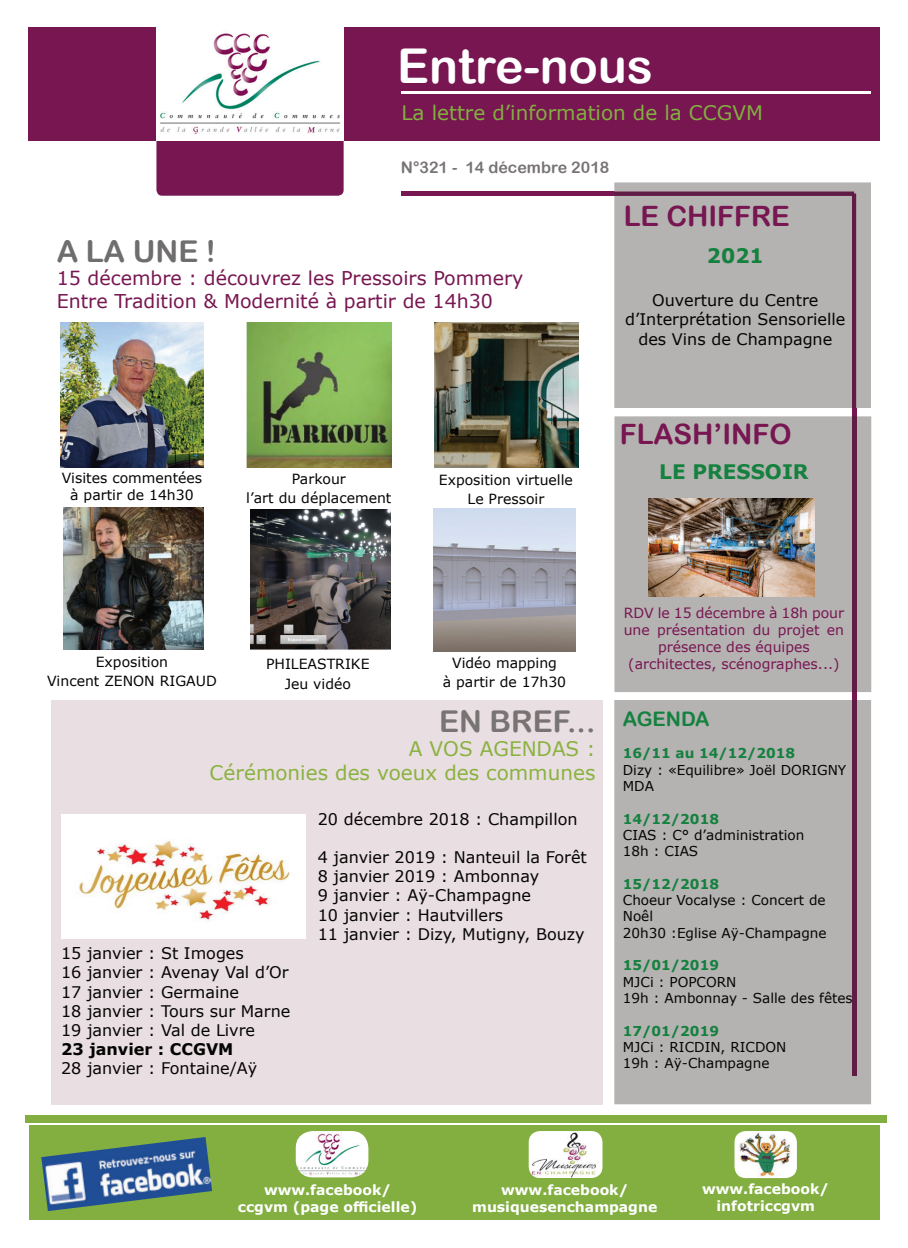
<style>
.page{position:relative;width:908px;height:1248px;background:#fff}
.page>*{position:absolute;margin:0;border:0;box-sizing:border-box;transform-origin:0 0}
.t1{font:48px "Arial Rounded MT Bold";color:#fff}
.t2{font:30px "Arial Rounded MT Bold";color:#787474}
.t3{font:30px "Arial Rounded MT Bold";color:#6f6d6d}
.t4{font:28px "Arial Rounded MT Bold";color:#771651}
.t5{font:20px/24px "Verdana";color:#8ab23f;text-align:right}
.t6{font:20px "Verdana";color:#82af40}
.t7{font:700 20px "Verdana";color:#15813f}
.t8{font:20px "Arial Rounded MT Bold";color:#15813f}
.t9{font:19px/22.8px "Verdana";color:#771651}
.t10{font:16px/19.2px "Verdana";color:#040503}
.t11{font:16px "Arial Rounded MT Bold";color:#787474}
.t12{font:700 16px "Verdana";color:#040503}
.t13{font:14px/19.2px "Verdana";color:#040503;text-align:center}
.t14{font:14px/16.8px "Verdana";color:#771651;text-align:center}
.t15{font:700 14px/16.8px "Verdana";color:#fff;text-align:center}
.t16{font:13.6px/16.4px "Verdana";color:#040503}
.t17{font:700 13.6px "Verdana";color:#15813f}
</style>
<div class="page">
<div style="left:51px;top:700px;width:551px;height:404px;background:#e9dee2"></div>
<div style="left:29px;top:1125px;width:850px;height:94px;background:#82af40"></div>
<div style="left:26px;top:1115px;width:860px;height:8px;background:#82af40"></div>
<div style="left:156px;top:128px;width:187px;height:68px;background:#771651;border-radius:6px"></div>
<div style="left:28px;top:27px;width:851px;height:113px;background:#771651"></div>
<hr style="left:401px;top:192px;width:452px;height:4px;background:#771651">
<hr style="left:401px;top:92px;width:469px;height:2px;background:#fff">
<img style="left:156px;top:27px;width:187px;height:114px">
<div style="left:614px;top:416px;width:256px;height:276px;background:#b5b2b2"></div>
<svg style="left:851px;top:416px;width:4px;height:276px"></svg>
<div style="left:614px;top:700px;width:256px;height:404px;background:#b5b2b2"></div>
<svg style="left:851px;top:700px;width:4px;height:375px"></svg>
<img style="left:41px;top:1137px;width:171px;height:73px">
<img style="left:295px;top:1131px;width:73px;height:46px">
<img style="left:528px;top:1131px;width:74px;height:46px">
<img style="left:734px;top:1131px;width:62px;height:46px">
<svg style="left:614px;top:182px;width:256px;height:226px;fill:#b5b2b2"></svg>
<div style="left:614px;top:192px;width:241px;height:216px;background:#b5b2b2"></div>
<img style="left:648px;top:499px;width:166px;height:97px">
<img style="left:61px;top:814px;width:244px;height:124px">
<img style="left:247px;top:323px;width:144px;height:144px">
<img style="left:60px;top:323px;width:143px;height:144px">
<img style="left:434px;top:323px;width:144px;height:144px">
<img style="left:433px;top:508px;width:142px;height:143px">
<img style="left:250px;top:509px;width:140px;height:141px">
<img style="left:63px;top:508px;width:140px;height:141px">
<h1 class="t1" style="left:397px;top:38px;width:257px">Entre-nous</h1>
<p class="t6" style="left:401px;top:99px;width:363px">La lettre d’information de la CCGVM</p>
<p class="t11" style="left:401px;top:158px;width:210px">N°321 - 14 décembre 2018</p>
<h2 class="t3" style="left:57px;top:234px;width:160px">A LA UNE !</h2>
<p class="t9" style="left:57px;top:266px;width:468px">15 décembre : découvrez les Pressoirs Pommery<br>Entre Tradition &amp; Modernité à partir de 14h30</p>
<h3 class="t4" style="left:623px;top:200px;width:167px">LE CHIFFRE</h3>
<p class="t7" style="left:706px;top:241px;width:58px">2021</p>
<p class="t10" style="left:625px;top:290px;width:221px;text-align:center">Ouverture du Centre d’Interprétation Sensorielle des Vins de Champagne</p>
<p class="t13" style="left:62px;top:469px;width:142px;line-height:16.8px">Visites commentées à partir de 14h30</p>
<p class="t13" style="left:246px;top:469px;width:146px">Parkour<br>l’art du déplacement</p>
<p class="t13" style="left:438px;top:470px;width:135px">Exposition virtuelle<br>Le Pressoir</p>
<h3 class="t4" style="left:619px;top:417px;width:173px">FLASH’INFO</h3>
<p class="t7" style="left:659px;top:457px;width:151px">LE PRESSOIR</p>
<p class="t13" style="left:47px;top:651px;width:171px">Exposition<br>Vincent ZENON RIGAUD</p>
<p class="t13" style="left:266px;top:654px;width:105px">PHILEASTRIKE<br>Jeu vidéo</p>
<p class="t13" style="left:442px;top:653px;width:125px">Vidéo mapping<br>à partir de 17h30</p>
<h2 class="t2" style="left:439px;top:703px;width:158px">EN BREF...</h2>
<p class="t5" style="left:209px;top:736px;width:387px">A VOS AGENDAS :<br>Cérémonies des voeux des communes</p>
<p class="t10" style="left:61px;top:943px;width:231px">15 janvier : St Imoges<br>16 janvier : Avenay Val d’Or<br>17 janvier : Germaine<br>18 janvier : Tours sur Marne<br>19 janvier : Val de Livre</p>
<p class="t12" style="left:61px;top:1037px;width:174px">23 janvier : CCGVM</p>
<p class="t10" style="left:61px;top:1058px;width:198px">28 janvier : Fontaine/Aÿ</p>
<p class="t10" style="left:317px;top:809px;width:261px">20 décembre 2018 : Champillon</p>
<p class="t10" style="left:317px;top:847px;width:270px">4 janvier 2019 : Nanteuil la Forêt<br>8 janvier 2019 : Ambonnay<br>9 janvier : Aÿ-Champagne<br>10 janvier : Hautvillers<br>11 janvier : Dizy, Mutigny, Bouzy</p>
<p class="t14" style="left:623px;top:604px;width:222px">RDV le 15 décembre à 18h pour une présentation du projet en présence des équipes (architectes, scénographes...)</p>
<p class="t8" style="left:622px;top:706px;width:88px">AGENDA</p>
<p class="t17" style="left:622px;top:743px;width:174px">16/11 au 14/12/2018</p>
<p class="t16" style="left:622px;top:761px;width:225px">Dizy : «Equilibre» Joël DORIGNY<br>MDA</p>
<p class="t17" style="left:622px;top:808px;width:98px">14/12/2018</p>
<p class="t16" style="left:622px;top:826px;width:183px">CIAS : C° d’administration<br>18h : CIAS</p>
<p class="t17" style="left:622px;top:874px;width:98px">15/12/2018</p>
<p class="t16" style="left:622px;top:891px;width:205px">Choeur Vocalyse : Concert de<br>Noêl<br>20h30 :Eglise Aÿ-Champagne</p>
<p class="t17" style="left:622px;top:955px;width:98px">15/01/2019</p>
<p class="t16" style="left:622px;top:973px;width:231px">MJCi : POPCORN<br>19h : Ambonnay - Salle des fêtes</p>
<p class="t17" style="left:622px;top:1021px;width:98px">17/01/2019</p>
<p class="t16" style="left:622px;top:1038px;width:165px">MJCi : RICDIN, RICDON<br>19h : Aÿ-Champagne</p>
<p class="t15" style="left:238px;top:1180px;width:181px">www.facebook/ ccgvm (page officielle)</p>
<p class="t15" style="left:701px;top:1180px;width:129px">www.facebook/ infotriccgvm</p>
<p class="t15" style="left:472px;top:1181px;width:187px">www.facebook/ musiquesenchampagne</p>
</div>
